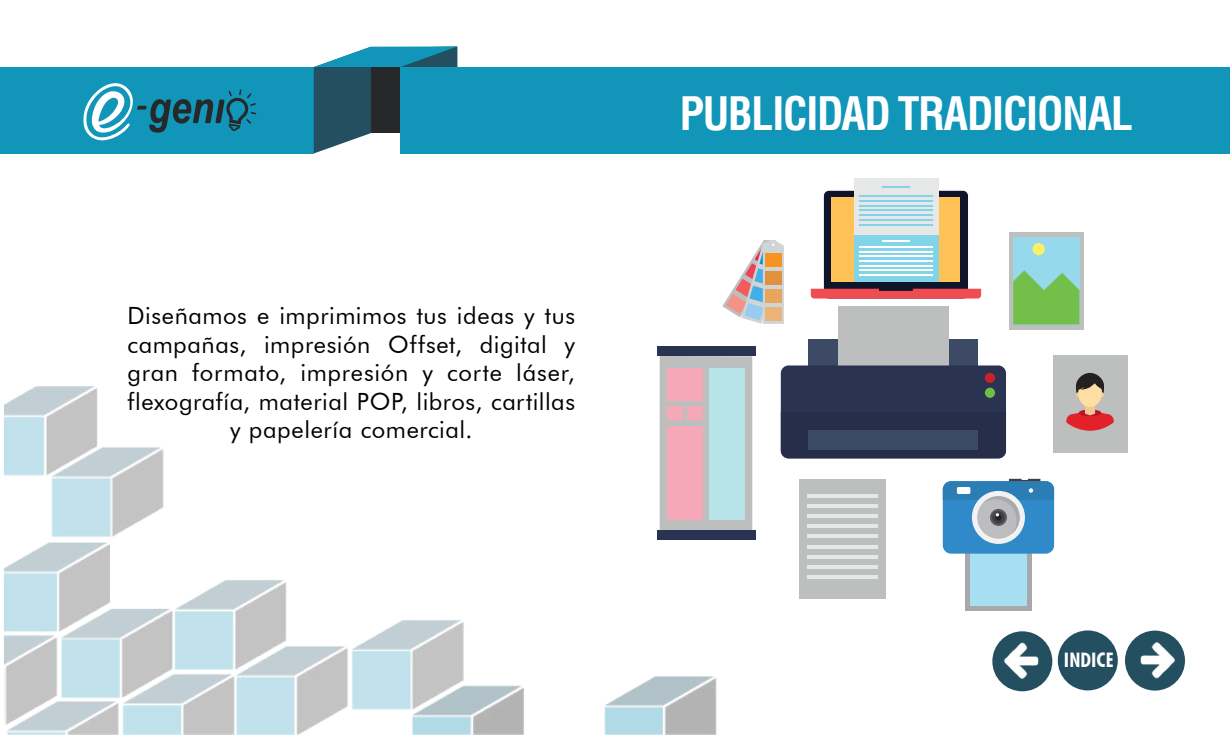
<style>
.page{position:relative;width:1230px;height:735px;background:#fff}
.page>*{position:absolute;margin:0;border:0;box-sizing:border-box;transform-origin:0 0}
.t1{font:700 condensed 45px "Helvetica";letter-spacing:-.01em;color:#fff}
.t2{font:23.75px/28.5px "Futura BT";letter-spacing:.025em;color:#000;text-align:center}
.t3{font:700 condensed 20px "Futura BT";color:#fff}
</style>
<div class="page">
<img style="left:0;top:46px;width:991px;height:689px">
<div style="left:0;top:67px;width:314px;height:86px;background:#1195b9"></div>
<div style="left:400px;top:67px;width:830px;height:86px;background:#1195b9"></div>
<svg style="left:314px;top:46px;width:143px;height:107px"></svg>
<svg style="left:83px;top:83px;width:173px;height:58px"></svg>
<div style="left:799px;top:479px;width:87px;height:120px;background:#bdbfbf"></div>
<hr style="left:808px;top:494px;width:70px;height:4px;background:#e6e8e8">
<hr style="left:808px;top:504px;width:70px;height:4px;background:#e6e8e8">
<hr style="left:808px;top:514px;width:70px;height:4px;background:#e6e8e8">
<hr style="left:808px;top:525px;width:70px;height:3px;background:#e6e8e8">
<hr style="left:808px;top:535px;width:70px;height:3px;background:#e6e8e8">
<hr style="left:808px;top:545px;width:70px;height:3px;background:#e6e8e8">
<hr style="left:808px;top:555px;width:70px;height:3px;background:#e6e8e8">
<hr style="left:808px;top:565px;width:70px;height:4px;background:#e6e8e8">
<hr style="left:808px;top:575px;width:70px;height:4px;background:#e6e8e8">
<div style="left:809px;top:339px;width:169px;height:53px;background:#3d4a66"></div>
<div style="left:838px;top:306px;width:111px;height:107px;background:#bdbfbf"></div>
<div style="left:781px;top:365px;width:225px;height:93px;background:#2b3352;border-radius:8px"></div>
<div style="left:985px;top:373px;width:10px;height:10px;background:#cc2129;border-radius:50%"></div>
<div style="left:985px;top:388px;width:10px;height:10px;background:#70bd45;border-radius:50%"></div>
<svg style="left:781px;top:430px;width:225px;height:28px"></svg>
<div style="left:809px;top:431px;width:169px;height:19px;background:#3d4a66"></div>
<div style="left:1053px;top:355px;width:74px;height:98px;background:#bdbfbf"></div>
<svg style="left:1066px;top:373px;width:48px;height:58px"></svg>
<svg style="left:722px;top:240px;width:62px;height:84px"></svg>
<div style="left:765px;top:308px;width:16px;height:13px;background:#ebb375"></div>
<div style="left:765px;top:290px;width:16px;height:13px;background:#e8a65c"></div>
<div style="left:765px;top:272px;width:16px;height:13px;background:#e0913b"></div>
<div style="left:765px;top:254px;width:16px;height:13px;background:#f7941f"></div>
<div style="left:1009px;top:232px;width:74px;height:98px;background:#bdbfbf"></div>
<div style="left:1013px;top:237px;width:66px;height:88px;background:#96d9ed"></div>
<svg style="left:1013px;top:270px;width:66px;height:55px"></svg>
<div style="left:1033px;top:243px;width:12px;height:12px;background:#faf066;border-radius:50%"></div>
<div style="left:965px;top:547px;width:67px;height:64px;background:#a6a8ab"></div>
<div style="left:970px;top:547px;width:57px;height:59px;background:#a6def2"></div>
<div style="left:943px;top:481px;width:111px;height:73px;background:#308ac9;border-radius:8px"></div>
<div style="left:972px;top:491px;width:53px;height:53px;background:#f2f2f2;border-radius:50%"></div>
<div style="left:977px;top:496px;width:43px;height:43px;background:#bdbdbf;border-radius:50%"></div>
<svg style="left:943px;top:479px;width:111px;height:55px"></svg>
<div style="left:660px;top:356px;width:92px;height:174px;background:#bdbfbf"></div>
<div style="left:657px;top:346px;width:99px;height:10px;background:#2b3352"></div>
<div style="left:657px;top:530px;width:99px;height:10px;background:#2b3352"></div>
<div style="left:709px;top:368px;width:35px;height:152px;background:#b8e3e8"></div>
<div style="left:667px;top:368px;width:36px;height:32px;background:#f7a8b8"></div>
<div style="left:688px;top:406px;width:15px;height:14px;background:#f7a8b8"></div>
<div style="left:667px;top:426px;width:36px;height:94px;background:#f7a8b8"></div>
<div style="left:667px;top:406px;width:16px;height:14px;background:#f7a8b8"></div>
<div style="left:824px;top:191px;width:144px;height:108px;background:#0f142b;border-radius:5px"></div>
<div style="left:832px;top:198px;width:128px;height:84px;background:#ffc257"></div>
<svg style="left:811px;top:289px;width:170px;height:10px;background:#e34e54"></svg>
<div style="left:854px;top:198px;width:84px;height:84px;background:#82d4e8"></div>
<div style="left:854px;top:179px;width:84px;height:56px;background:#e6e8e8"></div>
<hr style="left:882px;top:240px;width:28px;height:2px;background:#fff">
<hr style="left:882px;top:186px;width:28px;height:2px;background:#82d4e8">
<hr style="left:860px;top:246px;width:73px;height:2px;background:#fff">
<hr style="left:860px;top:251px;width:73px;height:1px;background:#fff">
<hr style="left:860px;top:255px;width:73px;height:2px;background:#fff">
<hr style="left:860px;top:260px;width:73px;height:2px;background:#fff">
<hr style="left:860px;top:265px;width:73px;height:2px;background:#fff">
<hr style="left:860px;top:270px;width:73px;height:1px;background:#fff">
<hr style="left:860px;top:274px;width:73px;height:2px;background:#fff">
<hr style="left:860px;top:195px;width:73px;height:2px;background:#82d4e8">
<hr style="left:860px;top:200px;width:73px;height:2px;background:#82d4e8">
<hr style="left:860px;top:205px;width:73px;height:2px;background:#82d4e8">
<hr style="left:860px;top:209px;width:73px;height:2px;background:#82d4e8">
<hr style="left:860px;top:214px;width:73px;height:2px;background:#82d4e8">
<hr style="left:860px;top:219px;width:73px;height:2px;background:#82d4e8">
<hr style="left:860px;top:224px;width:73px;height:1px;background:#82d4e8">
<div style="left:1125px;top:631px;width:60px;height:60px;background:#234f61;border-radius:50%"></div>
<img style="left:1140px;top:638px;width:36px;height:40px">
<div style="left:992px;top:631px;width:60px;height:60px;background:#234f61;border-radius:50%"></div>
<img style="left:1004px;top:643px;width:35px;height:36px">
<div style="left:1058px;top:630px;width:60px;height:60px;background:#234f61;border-radius:50%"></div>
<p class="t2" style="left:128px;top:301px;width:449px">Diseñamos e imprimimos tus ideas y tus campañas, impresión Offset, digital y gran formato, impresión y corte láser, flexografía, material POP, libros, cartillas y papelería comercial.</p>
<h1 class="t1" style="left:680px;top:86px;width:454px">PUBLICIDAD TRADICIONAL</h1>
<p class="t3" style="left:1064px;top:647px;width:51px">INDICE</p>
</div>
